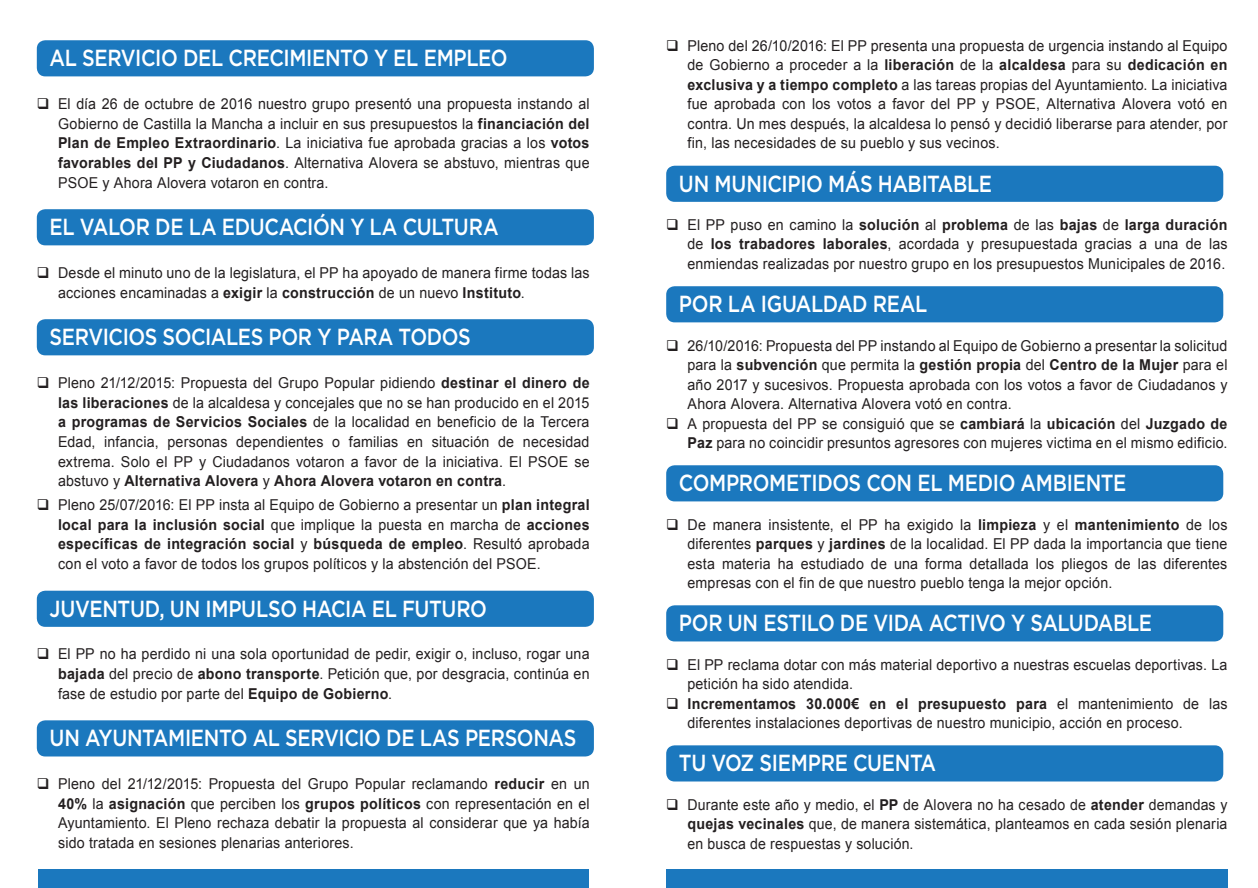
<style>
.page{position:relative;width:1258px;height:888px;background:#fff}
.page>*{position:absolute;margin:0;border:0;box-sizing:border-box;transform-origin:0 0}
.t1{font:500 23.25px "Gotham";letter-spacing:-.02em;color:#fff;scale:.85 1}
.t2{font:15px/19.6px "Arial";letter-spacing:.015em;color:#231f20;text-align:justify;scale:.95 1}
.t3{font:15px/19.5px "Arial";letter-spacing:.015em;color:#231f20;text-align:justify;scale:.94 1}
.s1{font-weight:700}
</style>
<div class="page">
<div style="left:666px;top:166px;width:557px;height:36px;background:#1b78be;border-radius:9px"></div>
<div style="left:666px;top:286px;width:557px;height:36px;background:#1b78be;border-radius:9px"></div>
<div style="left:666px;top:465px;width:557px;height:36px;background:#1b78be;border-radius:9px"></div>
<div style="left:666px;top:605px;width:557px;height:36px;background:#1b78be;border-radius:9px"></div>
<div style="left:666px;top:745px;width:557px;height:36px;background:#1b78be;border-radius:9px"></div>
<div style="left:37px;top:40px;width:557px;height:36px;background:#1b78be;border-radius:9px"></div>
<div style="left:37px;top:209px;width:557px;height:36px;background:#1b78be;border-radius:9px"></div>
<div style="left:37px;top:319px;width:557px;height:36px;background:#1b78be;border-radius:9px"></div>
<div style="left:37px;top:591px;width:557px;height:36px;background:#1b78be;border-radius:9px"></div>
<div style="left:37px;top:720px;width:557px;height:36px;background:#1b78be;border-radius:9px"></div>
<div style="left:666px;top:869px;width:561px;height:19px;background:#1b78be"></div>
<div style="left:38px;top:869px;width:551px;height:19px;background:#1b78be"></div>
<h1 class="t1" style="left:50px;top:45px;width:540px">AL SERVICIO DEL CRECIMIENTO Y EL EMPLEO</h1>
<p class="t2" style="left:58px;top:94px;width:561px;text-indent:-21px">❑ El día 26 de octubre de 2016 nuestro grupo presentó una propuesta instando al Gobierno de Castilla la Mancha a incluir en sus presupuestos la <span class="s1">financiación del Plan de Empleo Extraordinario</span>. La iniciativa fue aprobada gracias a los <span class="s1">votos favorables del PP y Ciudadanos</span>. Alternativa Alovera se abstuvo, mientras que PSOE y Ahora Alovera votaron en contra.</p>
<h1 class="t1" style="left:50px;top:214px;width:530px">EL VALOR DE LA EDUCACIÓN Y LA CULTURA</h1>
<p class="t2" style="left:58px;top:263px;width:561px;text-indent:-21px">❑ Desde el minuto uno de la legislatura, el PP ha apoyado de manera firme todas las acciones encaminadas a <span class="s1">exigir</span> la <span class="s1">construcción</span> de un nuevo <span class="s1">Instituto</span>.</p>
<h1 class="t1" style="left:50px;top:324px;width:497px">SERVICIOS SOCIALES POR Y PARA TODOS</h1>
<p class="t2" style="left:58px;top:373px;width:561px;text-indent:-21px">❑ Pleno 21/12/2015: Propuesta del Grupo Popular pidiendo <span class="s1">destinar el dinero de las liberaciones</span> de la alcaldesa y concejales que no se han producido en el 2015 <span class="s1">a programas de Servicios Sociales</span> de la localidad en beneficio de la Tercera Edad, infancia, personas dependientes o familias en situación de necesidad extrema. Solo el PP y Ciudadanos votaron a favor de la iniciativa. El PSOE se abstuvo y <span class="s1">Alternativa Alovera</span> y <span class="s1">Ahora Alovera votaron en contra</span>.</p>
<p class="t2" style="left:58px;top:495px;width:561px;text-indent:-21px">❑ Pleno 25/07/2016: El PP insta al Equipo de Gobierno a presentar un <span class="s1">plan integral local para la inclusión social</span> que implique la puesta en marcha de <span class="s1">acciones específicas de integración social</span> y <span class="s1">búsqueda de empleo</span>. Resultó aprobada con el voto a favor de todos los grupos políticos y la abstención del PSOE.</p>
<h1 class="t1" style="left:50px;top:595px;width:516px">JUVENTUD, UN IMPULSO HACIA EL FUTURO</h1>
<p class="t2" style="left:58px;top:644px;width:561px;text-indent:-21px">❑ El PP no ha perdido ni una sola oportunidad de pedir, exigir o, incluso, rogar una <span class="s1">bajada</span> del precio de <span class="s1">abono transporte</span>. Petición que, por desgracia, continúa en fase de estudio por parte del <span class="s1">Equipo de Gobierno</span>.</p>
<h1 class="t1" style="left:50px;top:725px;width:621px">UN AYUNTAMIENTO AL SERVICIO DE LAS PERSONAS</h1>
<p class="t2" style="left:58px;top:774px;width:561px;text-indent:-21px">❑ Pleno del 21/12/2015: Propuesta del Grupo Popular reclamando <span class="s1">reducir</span> en un <span class="s1">40%</span> la <span class="s1">asignación</span> que perciben los <span class="s1">grupos políticos</span> con representación en el Ayuntamiento. El Pleno rechaza debatir la propuesta al considerar que ya había sido tratada en sesiones plenarias anteriores.</p>
<p class="t2" style="left:687px;top:36px;width:570px;text-indent:-21px">❑ Pleno del 26/10/2016: El PP presenta una propuesta de urgencia instando al Equipo de Gobierno a proceder a la <span class="s1">liberación</span> de la <span class="s1">alcaldesa</span> para su <span class="s1">dedicación en exclusiva y a tiempo completo</span> a las tareas propias del Ayuntamiento. La iniciativa fue aprobada con los votos a favor del PP y PSOE, Alternativa Alovera votó en contra. Un mes después, la alcaldesa lo pensó y decidió liberarse para atender, por fin, las necesidades de su pueblo y sus vecinos.</p>
<h1 class="t1" style="left:679px;top:170px;width:370px">UN MUNICIPIO MÁS HABITABLE</h1>
<p class="t2" style="left:687px;top:215px;width:570px;text-indent:-21px">❑ El PP puso en camino la <span class="s1">solución</span> al <span class="s1">problema</span> de las <span class="s1">bajas</span> de <span class="s1">larga duración </span>de <span class="s1">los trabadores laborales</span>, acordada y presupuestada gracias a una de las enmiendas realizadas por nuestro grupo en los presupuestos Municipales de 2016.</p>
<h1 class="t1" style="left:679px;top:291px;width:294px">POR LA IGUALDAD REAL</h1>
<p class="t2" style="left:687px;top:336px;width:570px;text-indent:-21px">❑ 26/10/2016: Propuesta del PP instando al Equipo de Gobierno a presentar la solicitud para la <span class="s1">subvención</span> que permita la <span class="s1">gestión propia</span> del <span class="s1">Centro de la Mujer</span> para el año 2017 y sucesivos. Propuesta aprobada con los votos a favor de Ciudadanos y Ahora Alovera. Alternativa Alovera votó en contra.</p>
<p class="t2" style="left:666px;top:414px;width:592px;text-align:right">❑ A propuesta del PP se consiguió que se <span class="s1">cambiará</span> la <span class="s1">ubicación</span> del <span class="s1">Juzgado de<br>Paz</span> para no coincidir presuntos agresores con mujeres victima en el mismo edificio.</p>
<h1 class="t1" style="left:679px;top:470px;width:528px">COMPROMETIDOS CON EL MEDIO AMBIENTE</h1>
<p class="t2" style="left:687px;top:515px;width:570px;text-indent:-21px">❑ De manera insistente, el PP ha exigido la <span class="s1">limpieza</span> y el <span class="s1">mantenimiento</span> de los diferentes <span class="s1">parques</span> y <span class="s1">jardines</span> de la localidad. El PP dada la importancia que tiene esta materia ha estudiado de una forma detallada los pliegos de las diferentes empresas con el fin de que nuestro pueblo tenga la mejor opción.</p>
<h1 class="t1" style="left:679px;top:610px;width:558px">POR UN ESTILO DE VIDA ACTIVO Y SALUDABLE</h1>
<p class="t2" style="left:687px;top:655px;width:570px;text-indent:-21px">❑ El PP reclama dotar con más material deportivo a nuestras escuelas deportivas. La petición ha sido atendida.</p>
<p class="t2" style="left:687px;top:694px;width:570px;text-indent:-21px">❑ <span class="s1">Incrementamos 30.000€ en el presupuesto para</span> el mantenimiento de las diferentes instalaciones deportivas de nuestro municipio, acción en proceso.</p>
<h1 class="t1" style="left:679px;top:750px;width:304px">TU VOZ SIEMPRE CUENTA</h1>
<p class="t3" style="left:687px;top:795px;width:576px;text-indent:-21px">❑ Durante este año y medio, el <span class="s1">PP</span> de Alovera no ha cesado de <span class="s1">atender</span> demandas y <span class="s1">quejas vecinales</span> que, de manera sistemática, planteamos en cada sesión plenaria en busca de respuestas y solución.</p>
</div>
